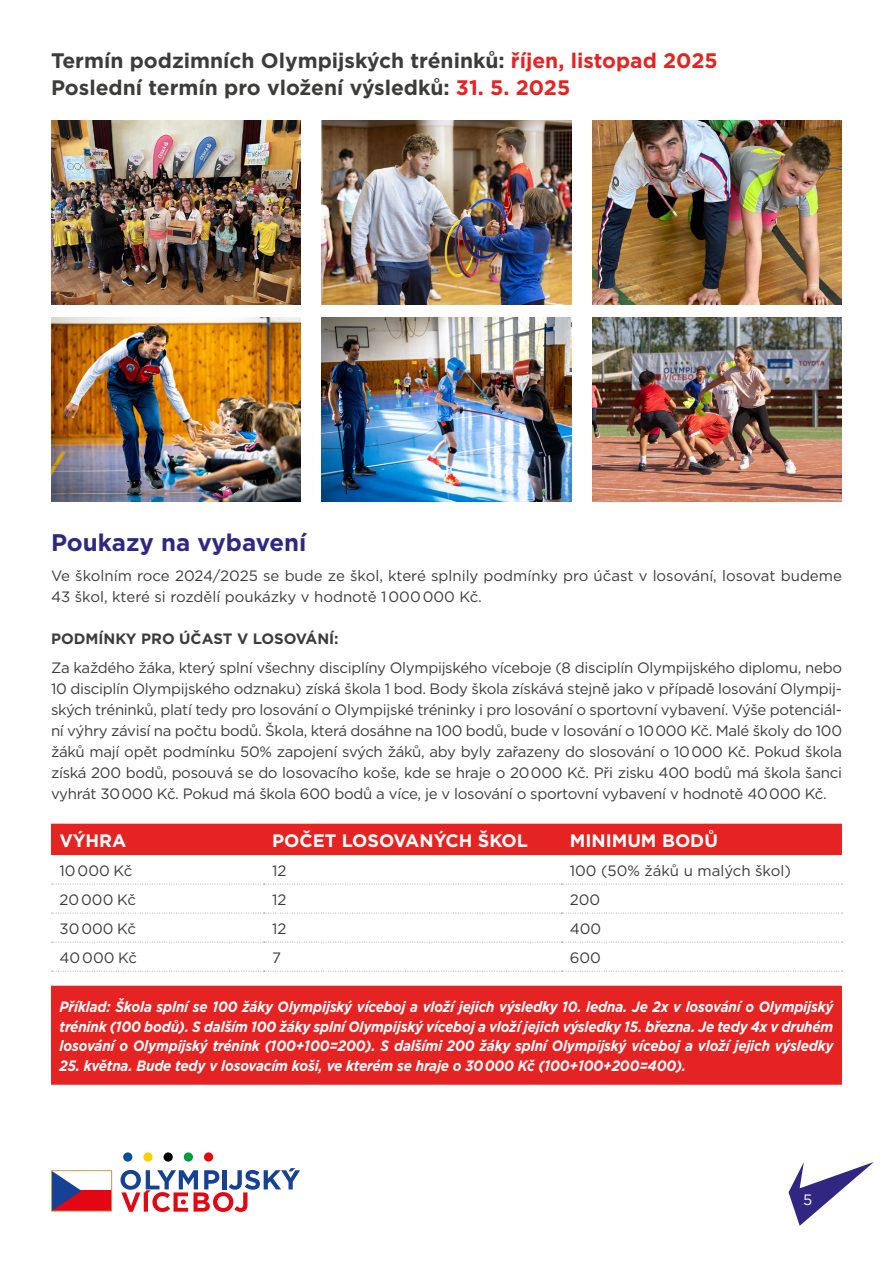
<style>
.page{position:relative;width:893px;height:1263px;background:#fff}
.page>*{position:absolute;margin:0;border:0;box-sizing:border-box;transform-origin:0 0}
.t1{font:700 24px "Gotham";color:#312783}
.t2{font:700 21px/27px "Gotham";color:#3c3c3b}
.t3{font:700 18px "Gotham";color:#fff}
.t4{font:15px/21px "Gotham";color:#3c3c3b}
.t5{font:italic 700 15px/19.5px "Gotham COV";letter-spacing:-.01em;color:#fff;text-align:justify;scale:.9 1}
.t6{font:700 15px "Gotham";color:#3c3c3b}
.t7{font:15px "Gotham";color:#fff}
.s1{color:#e52322}
</style>
<div class="page">
<svg style="left:788px;top:1162px;width:86px;height:64px"></svg>
<svg style="left:120px;top:1168px;width:180px;height:44px"></svg>
<div style="left:123px;top:1152px;width:9px;height:9px;background:#004f9f;border-radius:50%"></div>
<div style="left:143px;top:1152px;width:10px;height:9px;background:#fc0;border-radius:50%"></div>
<div style="left:164px;top:1152px;width:9px;height:9px;background:#000;border-radius:50%"></div>
<div style="left:184px;top:1152px;width:9px;height:9px;background:#009b3e;border-radius:50%"></div>
<div style="left:204px;top:1152px;width:9px;height:9px;background:#e30613;border-radius:50%"></div>
<div style="left:52px;top:1191px;width:59px;height:20px;background:#e30613"></div>
<svg style="left:53px;top:1172px;width:29px;height:37px"></svg>
<div style="left:51px;top:1170px;width:61px;height:41px;border:1px solid #c59c58"></div>
<div style="left:51px;top:986px;width:791px;height:99px;background:#e52322"></div>
<img style="left:51px;top:120px;width:249px;height:184px">
<img style="left:322px;top:120px;width:249px;height:184px">
<img style="left:592px;top:120px;width:250px;height:184px">
<img style="left:51px;top:317px;width:249px;height:184px">
<img style="left:322px;top:317px;width:249px;height:184px">
<img style="left:592px;top:317px;width:250px;height:184px">
<div style="left:51px;top:824px;width:791px;height:31px;background:#e52322"></div>
<svg style="left:51px;top:884px;width:792px;height:1px"></svg>
<svg style="left:51px;top:913px;width:792px;height:1px"></svg>
<svg style="left:51px;top:942px;width:792px;height:1px"></svg>
<svg style="left:51px;top:971px;width:792px;height:1px"></svg>
<h2 class="t2" style="left:51px;top:47px;width:668px">Termín podzimních Olympijských tréninků: <span class="s1">říjen, listopad 2025<br></span>Poslední termín pro vložení výsledků: <span class="s1">31. 5. 2025</span></h2>
<h1 class="t1" style="left:51px;top:527px;width:257px">Poukazy na vybavení</h1>
<p class="t4" style="left:51px;top:564px;width:792px">Ve školním roce 2024/2025 se bude ze škol, které splnily podmínky pro účast v losování, losovat budeme<br>43 škol, které si rozdělí poukázky v hodnotě 1 000 000 Kč.</p>
<p class="t6" style="left:51px;top:629px;width:289px">PODMÍNKY PRO ÚČAST V LOSOVÁNÍ:</p>
<p class="t4" style="left:51px;top:657px;width:792px;text-align:justify">Za každého žáka, který splní všechny disciplíny Olympijského víceboje (8 disciplín Olympijského diplomu, nebo 10 disciplín Olympijského odznaku) získá škola 1 bod. Body škola získává stejně jako v případě losování Olympij&shy;ských tréninků, platí tedy pro losování o Olympijské tréninky i pro losování o sportovní vybavení. Výše potenciál&shy;ní výhry závisí na počtu bodů. Škola, která dosáhne na 100 bodů, bude v losování o 10 000 Kč. Malé školy do 100 žáků mají opět podmínku 50% zapojení svých žáků, aby byly zařazeny do slosování o 10 000 Kč. Pokud škola získá 200 bodů, posouvá se do losovacího koše, kde se hraje o 20 000 Kč. Při zisku 400 bodů má škola šanci vyhrát 30 000 Kč. Pokud má škola 600 bodů a více, je v losování o sportovní vybavení v hodnotě 40 000 Kč.</p>
<p class="t3" style="left:60px;top:828px;width:68px">VÝHRA</p>
<p class="t3" style="left:272px;top:828px;width:257px">POČET LOSOVANÝCH ŠKOL</p>
<p class="t3" style="left:570px;top:828px;width:150px">MINIMUM BODŮ</p>
<p class="t4" style="left:60px;top:859px;width:74px">10 000 Kč</p>
<p class="t4" style="left:272px;top:859px;width:16px">12</p>
<p class="t4" style="left:570px;top:859px;width:223px">100 (50% žáků u malých škol)</p>
<p class="t4" style="left:60px;top:888px;width:78px">20 000 Kč</p>
<p class="t4" style="left:272px;top:888px;width:16px">12</p>
<p class="t4" style="left:570px;top:888px;width:32px">200</p>
<p class="t4" style="left:60px;top:917px;width:78px">30 000 Kč</p>
<p class="t4" style="left:272px;top:917px;width:16px">12</p>
<p class="t4" style="left:570px;top:917px;width:33px">400</p>
<p class="t4" style="left:60px;top:946px;width:79px">40 000 Kč</p>
<p class="t4" style="left:272px;top:946px;width:10px">7</p>
<p class="t4" style="left:570px;top:946px;width:33px">600</p>
<p class="t5" style="left:60px;top:997px;width:861px">Příklad: Škola splní se 100 žáky Olympijský víceboj a vloží jejich výsledky 10. ledna. Je 2x v losování o Olympijský trénink (100 bodů). S dalším 100 žáky splní Olympijský víceboj a vloží jejich výsledky 15. března. Je tedy 4x v druhém losování o Olympijský trénink (100+100=200). S dalšími 200 žáky splní Olympijský víceboj a vloží jejich výsledky</p>
<p class="t5" style="left:60px;top:1055px;width:698px">25. května. Bude tedy v losovacím koši, ve kterém se hraje o 30 000 Kč (100+100+200=400).</p>
<p class="t7" style="left:803px;top:1190px;width:11px">5</p>
</div>
